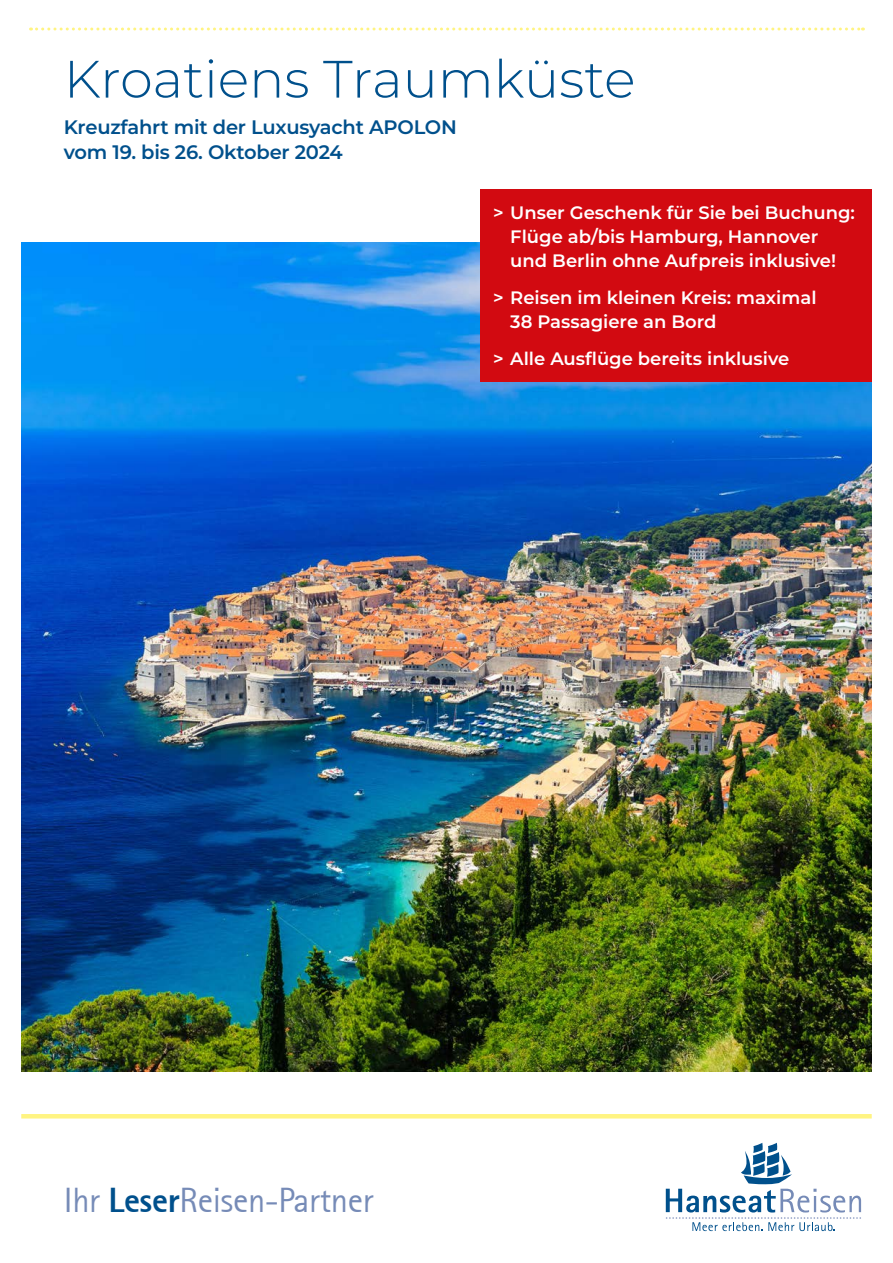
<style>
.page{position:relative;width:893px;height:1263px;background:#fff}
.page>*{position:absolute;margin:0;border:0;box-sizing:border-box;transform-origin:0 0}
.t1{font:300 52.5px "Montserrat";color:#00508c}
.t2{font:34.5px "Rotis Sans Serif";letter-spacing:-.01em;color:#768bb7}
.t3{font:600 19.5px/25.5px "Montserrat";letter-spacing:-.01em;color:#00508c}
.t4{font:600 18px/24px "Montserrat";color:#fff}
.s1{font-weight:800;color:#00508c}
</style>
<div class="page">
<svg style="left:31px;top:28px;width:832px;height:3px"></svg>
<hr style="left:21px;top:1114px;width:851px;height:4px;background:#fff482">
<svg style="left:666px;top:1143px;width:195px;height:88px"></svg>
<img style="left:21px;top:242px;width:851px;height:829px">
<div style="left:480px;top:189px;width:392px;height:193px;background:#d20a11"></div>
<h1 class="t1" style="left:64px;top:43px;width:573px">Kroatiens Traumküste</h1>
<p class="t3" style="left:64px;top:113px;width:395px">Kreuzfahrt mit der Luxusyacht APOLON vom 19. bis 26. Oktober 2024</p>
<p class="t4" style="left:510px;top:200px;width:346px;text-indent:-17px">&gt; Unser Geschenk für Sie bei Buchung:<br>Flüge ab/bis Hamburg, Hannover und Berlin ohne Aufpreis inklusive!</p>
<p class="t4" style="left:510px;top:285px;width:308px;text-indent:-17px">&gt; Reisen im kleinen Kreis: maximal<br>38 Passagiere an Bord</p>
<p class="t4" style="left:493px;top:346px;width:298px">&gt; Alle Ausflüge bereits inklusive</p>
<h2 class="t2" style="left:64px;top:1180px;width:311px">Ihr <span class="s1">Leser</span>Reisen-Partner</h2>
</div>
